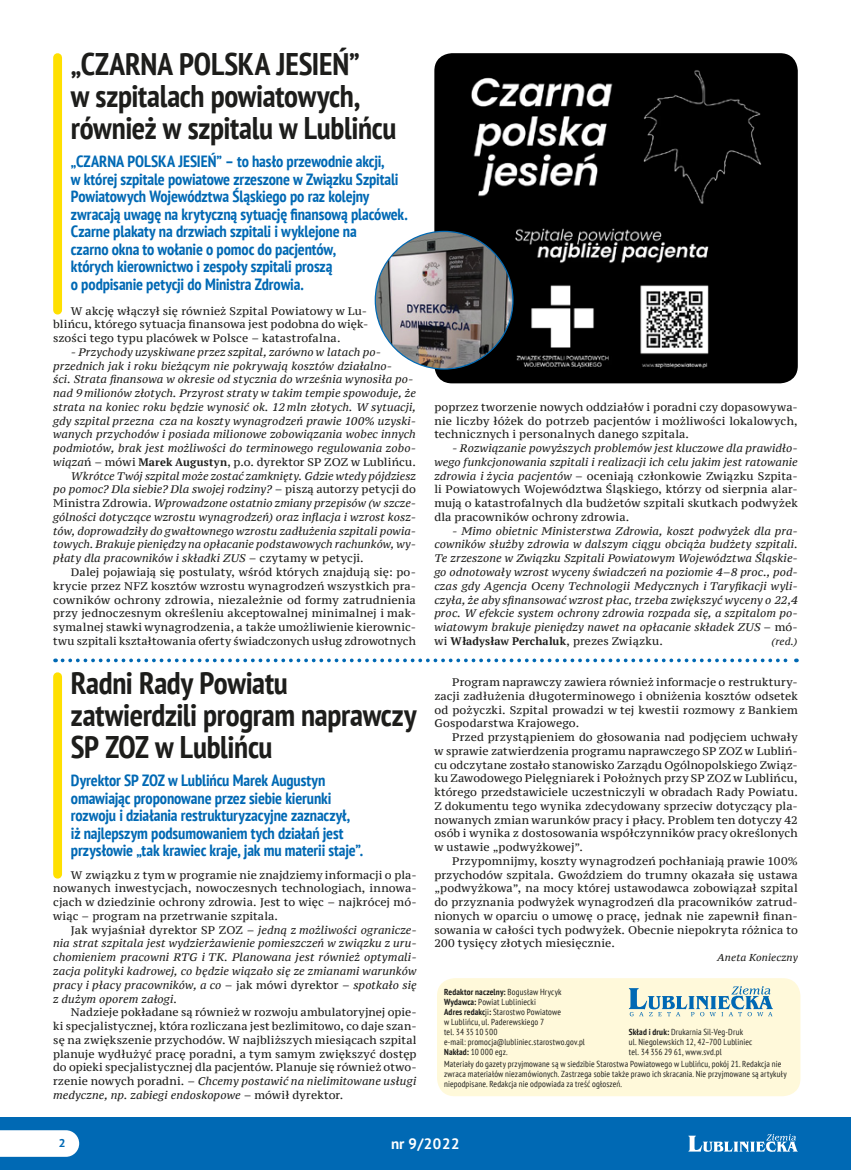
<style>
.page{position:relative;width:851px;height:1170px;background:#fff}
.page>*{position:absolute;margin:0;border:0;box-sizing:border-box;transform-origin:0 0}
._3_tytul{font:700 condensed 31.25px/31.9px "PT Sans";letter-spacing:-.01em;color:#1d1d1b}
._2_lid{font:700 condensed 16.25px/17.5px "PT Sans";letter-spacing:-.005em;color:#0069b4}
.t1{font:700 15px "PT Sans";color:#fff}
.t2{font:700 11.25px "PT Sans Caption";color:#0069b4}
._1_txt{font:11px/13.8px "PT Serif Caption";letter-spacing:.01em;color:#1d1d1b;text-align:justify}
._1_txt-2{font:italic 11px/13.8px "PT Serif Caption";letter-spacing:.01em;color:#1d1d1b;text-align:justify}
._4_podpis{font:italic 10px "PT Serif Caption";letter-spacing:.01em;color:#1d1d1b}
._6_info{font:condensed 8.75px/10px "PT Sans";letter-spacing:.015em;color:#1d1d1b}
._6_info-2{font:700 condensed 8.75px "PT Sans";letter-spacing:.015em;color:#1d1d1b}
.s1{font-style:normal}
.s2{font-family:"PT Serif";font-weight:700;font-style:normal}
.s3{font-style:italic}
.s4{font-weight:400}
.s5{font-weight:700}
</style>
<div class="page">
<div style="left:0;top:1116px;width:850px;height:53px;background:#0069b4"></div>
<svg style="left:0;top:1130px;width:79px;height:26px;background:#f4f8fb"></svg>
<svg style="left:688px;top:1134px;width:109px;height:17px"></svg>
<svg style="left:63px;top:658px;width:733px;height:4px"></svg>
<div style="left:437px;top:978px;width:363px;height:118px;background:#fff9da;border-radius:18px"></div>
<svg style="left:628px;top:986px;width:144px;height:30px"></svg>
<img style="left:434px;top:53px;width:363px;height:330px">
<div style="left:53px;top:58px;width:9px;height:252px;background:#ffe000"></div>
<div style="left:53px;top:676px;width:9px;height:198px;background:#ffe000"></div>
<img style="left:375px;top:231px;width:138px;height:138px;border-radius:69px">
<p class="_3_tytul" style="left:71px;top:47px;width:327px">„CZARNA POLSKA JESIEŃ”<br>w szpitalach powiatowych, również w szpitalu w Lublińcu</p>
<p class="_2_lid" style="left:71px;top:152px;width:338px">„CZARNA POLSKA JESIEŃ” – to hasło przewodnie akcji,<br>w której szpitale powiatowe zrzeszone w Związku Szpitali Powiatowych Województwa Śląskiego po raz kolejny zwracają uwagę na krytyczną sytuację finansową placówek.<br>Czarne plakaty na drzwiach szpitali i wyklejone na<br>czarno okna to wołanie o pomoc do pacjentów,<br>których kierownictwo i zespoły szpitali proszą<br>o podpisanie petycji do Ministra Zdrowia.</p>
<p class="_1_txt" style="left:53px;top:304px;width:317px;text-indent:18px">W akcję włączył się również Szpital Powiatowy w Lu&shy;blińcu, którego sytuacja finansowa jest podobna do więk&shy;szości tego typu placówek w Polsce – katastrofalna.</p>
<p class="_1_txt-2" style="left:53px;top:345px;width:364px;text-align:left;text-indent:18px">- Przychody uzyskiwane przez szpital, zarówno w latach po&shy;przednich jak i roku bieżącym nie pokrywają kosztów działalno-<br>ści. Strata finansowa w okresie od stycznia do września wynosiła po&shy;nad 9 milionów złotych. Przyrost straty w takim tempie spowoduje, że strata na koniec roku będzie wynosić ok. 12 mln złotych. W sytuacji, gdy szpital przezna cza na koszty wynagrodzeń prawie 100% uzyski&shy;wanych przychodów i posiada milionowe zobowiązania wobec innych podmiotów, brak jest możliwości do terminowego regulowania zobo&shy;wiąza<span class="s1">ń – mówi</span> <span class="s2">Marek Augustyn</span><span class="s1">, p.o. dyrektor SP ZOZ w Lublińcu.</span></p>
<p class="_1_txt-2" style="left:53px;top:469px;width:364px;text-indent:18px">Wkrótce Twój szpital może zostać zamknięty. Gdzie wtedy pójdziesz po pomoc? Dla siebie? Dla swojej rodziny? <span class="s1">– piszą autorzy petycji do Ministra Zdrowia.</span> Wprowadzone ostatnio zmiany przepisów (w szcze&shy;gólności dotyczące wzrostu wynagrodzeń) oraz inflacja i wzrost kosz&shy;tów, doprowadziły do gwałtownego wzrostu zadłużenia szpitali powia&shy;towych. Brakuje pieniędzy na opłacanie podstawowych rachunków, wy&shy;płaty dla pracowników i składki ZUS <span class="s1">– czytamy w petycji.</span></p>
<p class="_1_txt" style="left:53px;top:565px;width:364px;text-indent:18px">Dalej pojawiają się postulaty, wśród których znajdują się: po&shy;krycie przez NFZ kosztów wzrostu wynagrodzeń wszystkich pra&shy;cowników ochrony zdrowia, niezależnie od formy zatrudnienia przy jednoczesnym określeniu akceptowalnej minimalnej i mak&shy;symalnej stawki wynagrodzenia, a także umożliwienie kierownic&shy;twu szpitali kształtowania oferty świadczonych usług zdrowotnych</p>
<p class="_3_tytul" style="left:71px;top:666px;width:347px">Radni Rady Powiatu zatwierdzili program naprawczy<br>SP ZOZ w Lublińcu</p>
<p class="_2_lid" style="left:71px;top:771px;width:293px">Dyrektor SP ZOZ w Lublińcu Marek Augustyn omawiając proponowane przez siebie kierunki rozwoju i działania restrukturyzacyjne zaznaczył, iż najlepszym podsumowaniem tych działań jest przysłowie „tak krawiec kraje, jak mu materii staje”.</p>
<p class="_1_txt" style="left:53px;top:867px;width:365px;text-indent:18px">W związku z tym w programie nie znajdziemy informacji o pla&shy;nowanych inwestycjach, nowoczesnych technologiach, innowa&shy;cjach w dziedzinie ochrony zdrowia. Jest to więc – najkrócej mó&shy;wiąc – program na przetrwanie szpitala.</p>
<p class="_1_txt-2" style="left:53px;top:922px;width:365px;text-indent:18px"><span class="s1">Jak wyjaśniał dyrektor SP ZOZ –</span> jedną z możliwości ogranicze&shy;nia strat szpitala jest wydzierżawienie pomieszczeń w związku z uru&shy;chomieniem pracowni RTG i TK. Planowana jest również optymali&shy;zacja polityki kadrowej, co będzie wiązało się ze zmianami warunków pracy i płacy pracowników, a co <span class="s1">– jak mówi dyrektor –</span> spotkało się z dużym oporem załogi.</p>
<p class="_1_txt" style="left:53px;top:1005px;width:365px;text-indent:18px">Nadzieje pokładane są również w rozwoju ambulatoryjnej opie&shy;ki specjalistycznej, która rozliczana jest bezlimitowo, co daje szan&shy;sę na zwiększenie przychodów. W najbliższych miesiącach szpital planuje wydłużyć pracę poradni, a tym samym zwiększyć dostęp do opieki specjalistycznej dla pacjentów. Planuje się również otwo&shy;rzenie nowych poradni. – <span class="s3">Chcemy postawić na nielimitowane usługi medyczne, np. zabiegi endoskopowe</span> – mówił dyrektor.</p>
<p class="_1_txt" style="left:434px;top:400px;width:365px">poprzez tworzenie nowych oddziałów i poradni czy dopasowywa&shy;nie liczby łóżek do potrzeb pacjentów i możliwości lokalowych, technicznych i personalnych danego szpitala.</p>
<p class="_1_txt" style="left:434px;top:441px;width:365px;text-indent:18px"><span class="s3">- Rozwiązanie powyższych problemów jest kluczowe dla prawidło&shy;wego funkcjonowania szpitali i realizacji ich celu jakim jest ratowanie zdrowia i życia pacjentów</span> – oceniają członkowie Związku Szpita&shy;li Powiatowych Województwa Śląskiego, którzy od sierpnia alar&shy;mują o katastrofalnych dla budżetów szpitali skutkach podwyżek dla pracowników ochrony zdrowia.</p>
<p class="_1_txt-2" style="left:434px;top:524px;width:365px;text-indent:18px">- Mimo obietnic Ministerstwa Zdrowia, koszt podwyżek dla pra&shy;cowników służby zdrowia w dalszym ciągu obciąża budżety szpitali.<br>Te zrzeszone w Związku Szpitali Powiatowym Województwa Śląskie&shy;go odnotowały wzrost wyceny świadczeń na poziomie 4–8 proc., pod&shy;czas gdy Agencja Oceny Technologii Medycznych i Taryfikacji wyli&shy;czyła, że aby sfinansować wzrost płac, trzeba zwiększyć wyceny o 22,4 proc. W efekcie system ochrony zdrowia rozpada się, a szpitalom po&shy;wiatowym brakuje pieniędzy nawet na opłacanie składek ZUS <span class="s1">– mó&shy;wi</span> <span class="s2">Władysław Perchaluk</span><span class="s1">, prezes Związku.</span></p>
<p class="_4_podpis" style="left:771px;top:634px;width:27px">(red.)</p>
<p class="_1_txt" style="left:434px;top:675px;width:365px;text-indent:18px">Program naprawczy zawiera również informacje o restruktury&shy;zacji zadłużenia długoterminowego i obniżenia kosztów odsetek od pożyczki. Szpital prowadzi w tej kwestii rozmowy z Bankiem Gospodarstwa Krajowego.</p>
<p class="_1_txt" style="left:434px;top:730px;width:365px;text-indent:18px">Przed przystąpieniem do głosowania nad podjęciem uchwały w sprawie zatwierdzenia programu naprawczego SP ZOZ w Lubliń&shy;cu odczytane zostało stanowisko Zarządu Ogólnopolskiego Związ&shy;ku Zawodowego Pielęgniarek i Położnych przy SP ZOZ w Lublińcu, którego przedstawiciele uczestniczyli w obradach Rady Powiatu.<br>Z dokumentu tego wynika zdecydowany sprzeciw dotyczący pla&shy;nowanych zmian warunków pracy i płacy. Problem ten dotyczy 42 osób i wynika z dostosowania współczynników pracy określonych w ustawie „podwyżkowej”.</p>
<p class="_1_txt" style="left:434px;top:854px;width:365px;text-indent:18px">Przypomnijmy, koszty wynagrodzeń pochłaniają prawie 100% przychodów szpitala. Gwoździem do trumny okazała się ustawa „podwyżkowa”, na mocy której ustawodawca zobowiązał szpital do przyznania podwyżek wynagrodzeń dla pracowników zatrud&shy;nionych w oparciu o umowę o pracę, jednak nie zapewnił finan&shy;sowania w całości tych podwyżek. Obecnie niepokryta różnica to 200 tysięcy złotych miesięcznie.</p>
<p class="_4_podpis" style="left:717px;top:951px;width:82px">Aneta Konieczny</p>
<p class="_6_info-2" style="left:444px;top:986px;width:119px">Redaktor naczelny: <span class="s4">Bogusław Hrycyk</span></p>
<p class="_6_info" style="left:444px;top:996px;width:93px"><span class="s5">Wydawca:</span> Powiat Lubliniecki</p>
<p class="_6_info" style="left:444px;top:1006px;width:118px"><span class="s5">Adres redakc</span>ji<span class="s5">:</span> Starostwo Powiatowe w Lublińcu, ul. Paderewskiego 7</p>
<p class="_6_info" style="left:444px;top:1026px;width:142px">tel. 34 35 10 500<br>e‑mail: promocja@lubliniec.starostwo.gov.pl</p>
<p class="_6_info" style="left:444px;top:1046px;width:65px"><span class="s5">Nakład:</span> 10 000 egz.</p>
<p class="_6_info" style="left:444px;top:1058px;width:344px">Materiały do gazety przyjmowane są w siedzibie Starostwa Powiatowego w Lublińcu, pokój 21. Redakcja nie zwraca materiałów niezamówionych. Zastrzega sobie także prawo ich skracania. Nie przyjmowane są artykuły niepodpisane. Redakcja nie odpowiada za treść ogłoszeń.</p>
<p class="_6_info" style="left:628px;top:1026px;width:125px"><span class="s5">Skład i druk:</span> Drukarnia Sil‑Veg‑Druk ul. Niegolewskich 12, 42–700 Lubliniec</p>
<p class="_6_info" style="left:628px;top:1046px;width:94px">tel. 34 356 29 61, www.svd.pl</p>
<p class="t2" style="left:58px;top:1135px;width:9px">2</p>
<h3 class="t1" style="left:391px;top:1133px;width:70px">nr 9/2022</h3>
</div>
